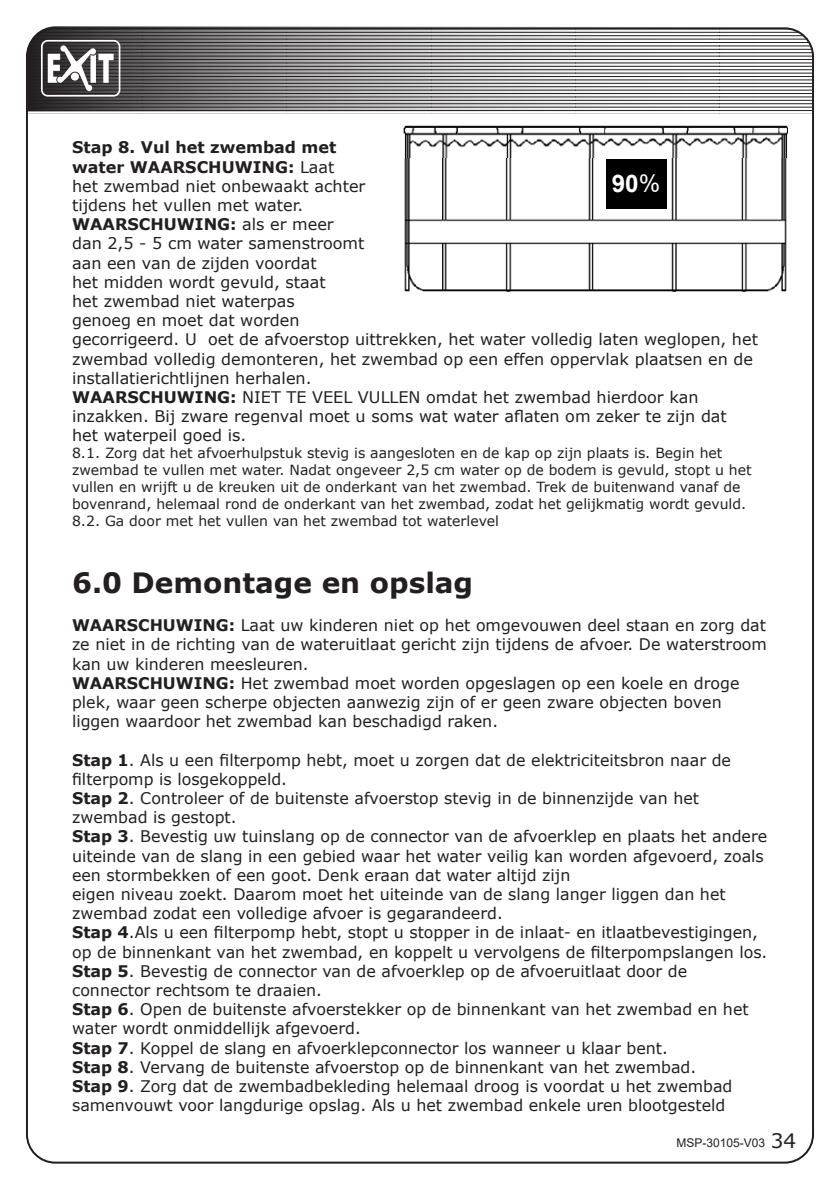
<style>
.page{position:relative;width:840px;height:1191px;background:#fff}
.page>*{position:absolute;margin:0;border:0;box-sizing:border-box;transform-origin:0 0}
.t1{font:700 28px "Verdana";color:#231f20}
.t2{font:700 24.2px "Arial";color:#fff}
.t3{font:16px/19.2px "Verdana";color:#231f20}
.t4{font:14px/16.8px "Verdana";color:#231f20}
.t5{font:12px "Arial";color:#231f20}
.s1{font-weight:700}
.s2{font-weight:400}
.s3{font-family:"Verdana";font-size:20px}
</style>
<div class="page">
<svg style="left:29px;top:111px;width:691px;height:1px"></svg>
<svg style="left:29px;top:26px;width:783px;height:85px"></svg>
<svg style="left:41px;top:40px;width:79px;height:57px"></svg>
<img style="left:403px;top:125px;width:384px;height:166px">
<div style="left:605px;top:159px;width:61px;height:49px;background:#000001"></div>
<p class="t3" style="left:72px;top:138px;width:687px"><span class="s1">Stap 8. Vul het zwembad met<br>water WAARSCHUWING:</span> Laat<br>het zwembad niet onbewaakt achter<br>tijdens het vullen met water.<br><span class="s1">WAARSCHUWING:</span> als er meer<br>dan 2,5 - 5 cm water samenstroomt<br>aan een van de zijden voordat<br>het midden wordt gevuld, staat<br>het zwembad niet waterpas<br>genoeg en moet dat worden<br>gecorrigeerd. U oet de afvoerstop uittrekken, het water volledig laten weglopen, het zwembad volledig demonteren, het zwembad op een effen oppervlak plaatsen en de installatierichtlijnen herhalen.<br><span class="s1">WAARSCHUWING:</span> NIET TE VEEL VULLEN omdat het zwembad hierdoor kan inzakken. Bij zware regenval moet u soms wat water aflaten om zeker te zijn dat<br>het waterpeil goed is.</p>
<p class="t4" style="left:72px;top:444px;width:680px">8.1. Zorg dat het afvoerhulpstuk stevig is aangesloten en de kap op zijn plaats is. Begin het zwembad te vullen met water. Nadat ongeveer 2,5 cm water op de bodem is gevuld, stopt u het vullen en wrijft u de kreuken uit de onderkant van het zwembad. Trek de buitenwand vanaf de bovenrand, helemaal rond de onderkant van het zwembad, zodat het gelijkmatig wordt gevuld.<br>8.2. Ga door met het vullen van het zwembad tot waterlevel</p>
<h2 class="t2" style="left:611px;top:167px;width:50px">90<span class="s2">%</span></h2>
<h1 class="t1" style="left:72px;top:562px;width:402px">6.0 Demontage en opslag</h1>
<p class="t3" style="left:72px;top:615px;width:696px"><span class="s1">WAARSCHUWING:</span> Laat uw kinderen niet op het omgevouwen deel staan en zorg dat ze niet in de richting van de wateruitlaat gericht zijn tijdens de afvoer. De waterstroom kan uw kinderen meesleuren.<br><span class="s1">WAARSCHUWING:</span> Het zwembad moet worden opgeslagen op een koele en droge plek, waar geen scherpe objecten aanwezig zijn of er geen zware objecten boven liggen waardoor het zwembad kan beschadigd raken.</p>
<p class="t3" style="left:72px;top:750px;width:696px"><span class="s1">Stap 1</span>. Als u een filterpomp hebt, moet u zorgen dat de elektriciteitsbron naar de filterpomp is losgekoppeld.<br><span class="s1">Stap 2</span>. Controleer of de buitenste afvoerstop stevig in de binnenzijde van het zwembad is gestopt.<br><span class="s1">Stap 3</span>. Bevestig uw tuinslang op de connector van de afvoerklep en plaats het andere uiteinde van de slang in een gebied waar het water veilig kan worden afgevoerd, zoals een stormbekken of een goot. Denk eraan dat water altijd zijn<br>eigen niveau zoekt. Daarom moet het uiteinde van de slang langer liggen dan het zwembad zodat een volledige afvoer is gegarandeerd.<br><span class="s1">Stap 4</span>.Als u een filterpomp hebt, stopt u stopper in de inlaat- en itlaatbevestigingen, op de binnenkant van het zwembad, en koppelt u vervolgens de filterpompslangen los.<br><span class="s1">Stap 5</span>. Bevestig de connector van de afvoerklep op de afvoeruitlaat door de connector rechtsom te draaien.<br><span class="s1">Stap 6</span>. Open de buitenste afvoerstekker op de binnenkant van het zwembad en het water wordt onmiddellijk afgevoerd.<br><span class="s1">Stap 7</span>. Koppel de slang en afvoerklepconnector los wanneer u klaar bent.<br><span class="s1">Stap 8</span>. Vervang de buitenste afvoerstop op de binnenkant van het zwembad.<br><span class="s1">Stap 9</span>. Zorg dat de zwembadbekleding helemaal droog is voordat u het zwembad samenvouwt voor langdurige opslag. Als u het zwembad enkele uren blootgesteld</p>
<p class="t5" style="left:676px;top:1134px;width:121px">MSP-30105-V03 <span class="s3">34</span></p>
</div>
